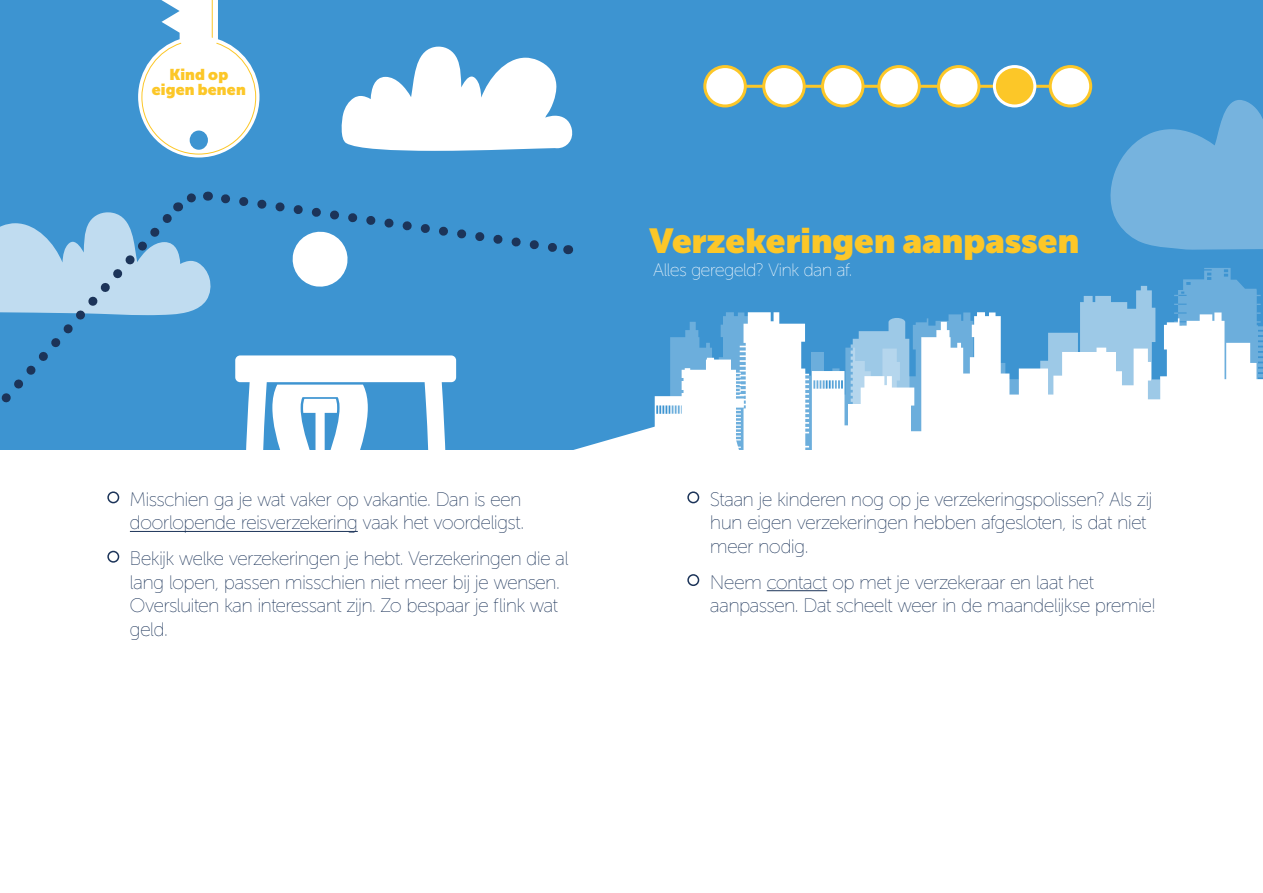
<style>
.page{position:relative;width:1263px;height:893px;background:#3d94d1}
.page>*{position:absolute;margin:0;border:0;box-sizing:border-box;transform-origin:0 0}
.t1{font:900 34.5px "Museo Sans Display";color:#fcc728}
.t2{font:300 19.5px/23.4px "Museo Sans Display";letter-spacing:-.005em;color:#1c3459}
.t3{font:300 18px "Museo Sans Display";letter-spacing:-.005em;color:#fff}
.t4{font:900 15.6px/15.6px "Museo Sans Display";letter-spacing:.01em;color:#fcc728;text-align:center}
</style>
<div class="page">
<div style="left:0;top:450px;width:1263px;height:443px;background:#fff"></div>
<svg style="left:138px;top:0;width:121px;height:158px"></svg>
<hr style="left:212px;top:0;width:1px;height:37px;background:#fcc728">
<div style="left:190px;top:131px;width:18px;height:19px;background:#3d94d1;border-radius:50%"></div>
<svg style="left:844px;top:312px;width:175px;height:92px;fill:#fff"></svg>
<svg style="left:1023px;top:286px;width:240px;height:164px"></svg>
<svg style="left:1174px;top:268px;width:89px;height:154px;background:#bad9ee"></svg>
<div style="left:1064px;top:352px;width:52px;height:164px;background:#fff"></div>
<svg style="left:936px;top:396px;width:70px;height:8px"></svg>
<div style="left:844px;top:404px;width:291px;height:46px;background:#fff"></div>
<svg style="left:851px;top:318px;width:67px;height:132px;background:#bfdbef"></svg>
<svg style="left:0;top:191px;width:844px;height:341px"></svg>
<svg style="left:341px;top:47px;width:232px;height:104px"></svg>
<svg style="left:1110px;top:100px;width:153px;height:150px"></svg>
<hr style="left:130px;top:531px;width:228px;height:1px;background:#1c3459">
<hr style="left:767px;top:590px;width:60px;height:1px;background:#1c3459">
<div style="left:107px;top:491px;width:12px;height:12px;border:2px solid #1c3459;border-radius:50%"></div>
<div style="left:107px;top:551px;width:12px;height:12px;border:2px solid #1c3459;border-radius:50%"></div>
<div style="left:687px;top:491px;width:12px;height:12px;border:2px solid #1c3459;border-radius:50%"></div>
<div style="left:687px;top:574px;width:12px;height:12px;border:2px solid #1c3459;border-radius:50%"></div>
<hr style="left:725px;top:85px;width:345px;height:3px;background:#fcc728">
<div style="left:705px;top:67px;width:40px;height:39px;background:#fff;border-radius:50%"></div>
<div style="left:703px;top:65px;width:44px;height:42px;border:3px solid #fcc728;border-radius:50%"></div>
<div style="left:764px;top:67px;width:40px;height:39px;background:#fff;border-radius:50%"></div>
<div style="left:762px;top:65px;width:44px;height:42px;border:3px solid #fcc728;border-radius:50%"></div>
<div style="left:822px;top:67px;width:41px;height:39px;background:#fff;border-radius:50%"></div>
<div style="left:821px;top:65px;width:43px;height:42px;border:3px solid #fcc728;border-radius:50%"></div>
<div style="left:879px;top:67px;width:40px;height:39px;background:#fff;border-radius:50%"></div>
<div style="left:877px;top:65px;width:44px;height:42px;border:3px solid #fcc728;border-radius:50%"></div>
<div style="left:938px;top:67px;width:41px;height:39px;background:#fff;border-radius:50%"></div>
<div style="left:937px;top:65px;width:43px;height:42px;border:3px solid #fcc728;border-radius:50%"></div>
<div style="left:1050px;top:67px;width:41px;height:39px;background:#fff;border-radius:50%"></div>
<div style="left:1049px;top:65px;width:43px;height:42px;border:3px solid #fcc728;border-radius:50%"></div>
<div style="left:994px;top:67px;width:41px;height:39px;background:#fcc728;border-radius:50%"></div>
<div style="left:993px;top:65px;width:43px;height:42px;border:3px solid #fff;border-radius:50%"></div>
<p class="t4" style="left:152px;top:66px;width:95px">Kind op eigen benen</p>
<h1 class="t1" style="left:649px;top:221px;width:431px">Verzekeringen aanpassen</h1>
<p class="t3" style="left:653px;top:260px;width:200px">Alles geregeld? Vink dan af.</p>
<p class="t2" style="left:130px;top:488px;width:395px">Misschien ga je wat vaker op vakantie. Dan is een doorlopende reisverzekering vaak het voordeligst.</p>
<p class="t2" style="left:130px;top:547px;width:440px">Bekijk welke verzekeringen je hebt. Verzekeringen die al lang lopen, passen misschien niet meer bij je wensen.<br>Oversluiten kan interessant zijn. Zo bespaar je flink wat geld.</p>
<p class="t2" style="left:710px;top:488px;width:443px">Staan je kinderen nog op je verzekeringspolissen? Als zij hun eigen verzekeringen hebben afgesloten, is dat niet meer nodig.</p>
<p class="t2" style="left:710px;top:571px;width:447px">Neem contact op met je verzekeraar en laat het aanpassen. Dat scheelt weer in de maandelijkse premie!</p>
</div>
